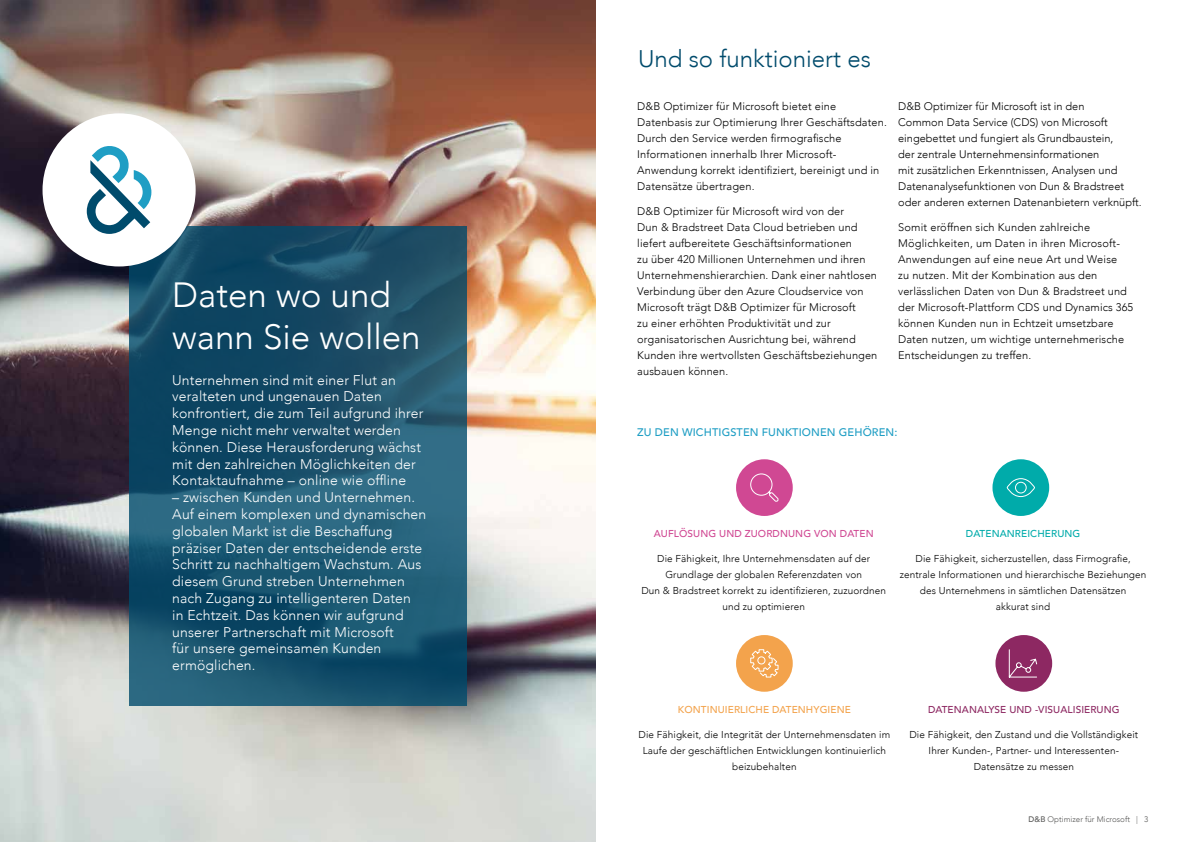
<style>
.page{position:relative;width:1191px;height:842px;background:#fff}
.page>*{position:absolute;margin:0;border:0;box-sizing:border-box;transform-origin:0 0}
.t1{font:300 35px/42px "Avenir";color:#fff}
.t2{font:300 24px "Avenir";color:#004b6c}
.t3{font:300 14px/16.8px "Avenir";letter-spacing:.01em;color:#fff}
.t4{font:300 11px/16px "Avenir";letter-spacing:.01em;color:#000}
.t5{font:500 11px "Avenir";letter-spacing:.01em;color:#1f9ec4}
.t6{font:300 10px/16px "Avenir";letter-spacing:.01em;color:#000;text-align:center}
.t7{font:500 10px "Avenir";letter-spacing:.01em;color:#8d2862}
.t8{font:500 10px "Avenir";letter-spacing:.01em;color:#d04893}
.t9{font:500 10px "Avenir";letter-spacing:.01em;color:#f3a34c}
.t10{font:500 10px "Avenir";letter-spacing:.01em;color:#00abaa}
.t11{font:300 8px "Avenir";color:#575756}
.s1{font-weight:500}
</style>
<div class="page">
<img style="left:0;top:0;width:595px;height:842px">
<svg style="left:129px;top:227px;width:337px;height:479px;background:#1a526d"></svg>
<div style="left:43px;top:113px;width:153px;height:153px;background:#fff;border-radius:50%"></div>
<svg style="left:87px;top:146px;width:64px;height:88px"></svg>
<div style="left:992px;top:459px;width:57px;height:57px;background:#00abaa;border-radius:50%"></div>
<div style="left:736px;top:459px;width:56px;height:57px;background:#d04893;border-radius:50%"></div>
<div style="left:995px;top:635px;width:57px;height:57px;background:#8d2862;border-radius:50%"></div>
<div style="left:736px;top:635px;width:56px;height:57px;background:#f3a34c;border-radius:50%"></div>
<svg style="left:750px;top:473px;width:29px;height:29px"></svg>
<svg style="left:1006px;top:478px;width:29px;height:20px"></svg>
<svg style="left:750px;top:649px;width:29px;height:29px"></svg>
<svg style="left:1008px;top:649px;width:29px;height:29px"></svg>
<h1 class="t1" style="left:172px;top:274px;width:250px">Daten wo und wann Sie wollen</h1>
<p class="t3" style="left:172px;top:371px;width:252px">Unternehmen sind mit einer Flut an veralteten und ungenauen Daten konfrontiert, die zum Teil aufgrund ihrer Menge nicht mehr verwaltet werden können. Diese Herausforderung wächst mit den zahlreichen Möglichkeiten der Kontaktaufnahme – online wie offline</p>
<p class="t3" style="left:172px;top:489px;width:256px">– zwischen Kunden und Unternehmen.<br>Auf einem komplexen und dynamischen globalen Markt ist die Beschaffung präziser Daten der entscheidende erste Schritt zu nachhaltigem Wachstum. Aus diesem Grund streben Unternehmen nach Zugang zu intelligenteren Daten<br>in Echtzeit. Das können wir aufgrund unserer Partnerschaft mit Microsoft<br>für unsere gemeinsamen Kunden ermöglichen.</p>
<h2 class="t2" style="left:638px;top:44px;width:234px">Und so funktioniert es</h2>
<p class="t4" style="left:637px;top:98px;width:251px">D&amp;B Optimizer für Microsoft bietet eine Datenbasis zur Optimierung Ihrer Geschäftsdaten.<br>Durch den Service werden firmografische Informationen innerhalb Ihrer Microsoft-Anwendung korrekt identifiziert, bereinigt und in Datensätze übertragen.</p>
<p class="t4" style="left:637px;top:203px;width:242px">D&amp;B Optimizer für Microsoft wird von der<br>Dun &amp; Bradstreet Data Cloud betrieben und liefert aufbereitete Geschäftsinformationen<br>zu über 420 Millionen Unternehmen und ihren Unternehmenshierarchien. Dank einer nahtlosen Verbindung über den Azure Cloudservice von Microsoft trägt D&amp;B Optimizer für Microsoft<br>zu einer erhöhten Produktivität und zur organisatorischen Ausrichtung bei, während Kunden ihre wertvollsten Geschäftsbeziehungen ausbauen können.</p>
<p class="t4" style="left:898px;top:99px;width:245px">D&amp;B Optimizer für Microsoft ist in den<br>Common Data Service (CDS) von Microsoft eingebettet und fungiert als Grundbaustein,<br>der zentrale Unternehmensinformationen<br>mit zusätzlichen Erkenntnissen, Analysen und Datenanalysefunktionen von Dun &amp; Bradstreet oder anderen externen Datenanbietern verknüpft.</p>
<p class="t4" style="left:898px;top:219px;width:237px">Somit eröffnen sich Kunden zahlreiche Möglichkeiten, um Daten in ihren Microsoft-Anwendungen auf eine neue Art und Weise<br>zu nutzen. Mit der Kombination aus den verlässlichen Daten von Dun &amp; Bradstreet und der Microsoft-Plattform CDS und Dynamics 365 können Kunden nun in Echtzeit umsetzbare Daten nutzen, um wichtige unternehmerische Entscheidungen zu treffen.</p>
<p class="t5" style="left:637px;top:423px;width:262px">ZU DEN WICHTIGSTEN FUNKTIONEN GEHÖREN:</p>
<p class="t8" style="left:653px;top:525px;width:221px">AUFLÖSUNG UND ZUORDNUNG VON DATEN</p>
<p class="t6" style="left:641px;top:550px;width:246px">Die Fähigkeit, Ihre Unternehmensdaten auf der Grundlage der globalen Referenzdaten von<br>Dun &amp; Bradstreet korrekt zu identifizieren, zuzuordnen und zu optimieren</p>
<p class="t10" style="left:966px;top:525px;width:116px">DATENANREICHERUNG</p>
<p class="t6" style="left:899px;top:550px;width:248px">Die Fähigkeit, sicherzustellen, dass Firmografie, zentrale Informationen und hierarchische Beziehungen des Unternehmens in sämtlichen Datensätzen<br>akkurat sind</p>
<p class="t9" style="left:678px;top:701px;width:174px">KONTINUIERLICHE DATENHYGIENE</p>
<p class="t6" style="left:638px;top:726px;width:253px">Die Fähigkeit, die Integrität der Unternehmensdaten im<br>Laufe der geschäftlichen Entwicklungen kontinuierlich beizubehalten</p>
<p class="t7" style="left:928px;top:701px;width:193px">DATENANALYSE UND -VISUALISIERUNG</p>
<p class="t6" style="left:909px;top:726px;width:230px">Die Fähigkeit, den Zustand und die Vollständigkeit<br>Ihrer Kunden-, Partner- und Interessenten-<br>Datensätze zu messen</p>
<p class="t11" style="left:1028px;top:815px;width:121px"><span class="s1">D&amp;B</span> Optimizer für Microsoft | 3</p>
</div>
